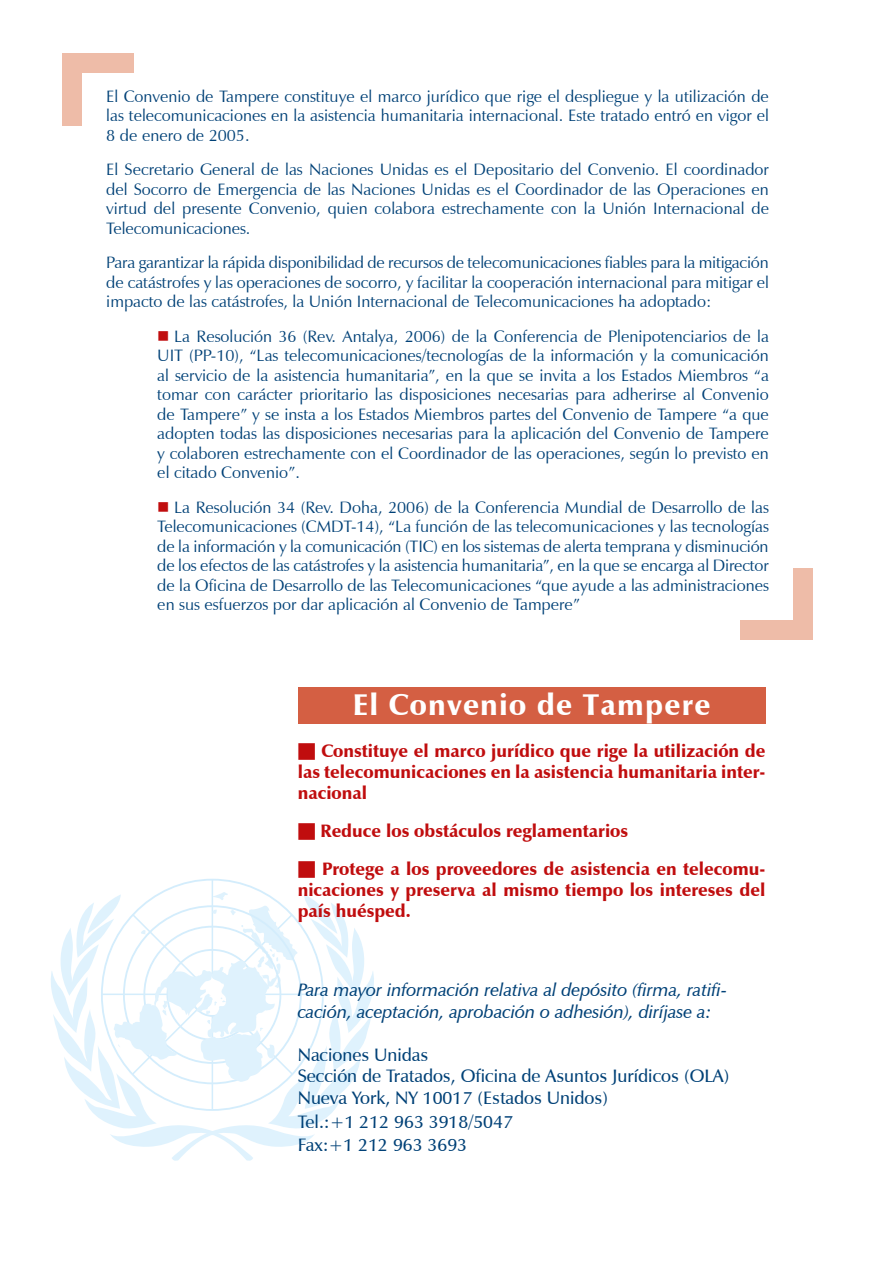
<style>
.page{position:relative;width:893px;height:1263px;background:#fff}
.page>*{position:absolute;margin:0;border:0;box-sizing:border-box;transform-origin:0 0}
.t1{font:900 30px "Zapf Humanist 601 BT";letter-spacing:.04em;color:#fff}
.t2{font:900 18px/21px "Zapf Humanist 601 BT";color:#c00d0e;text-align:justify}
.t3{font:600 18px/21.6px "Zapf Humanist 601 BT";color:#004177}
.t4{font:italic 600 18px/21.6px "Zapf Humanist 601 BT";color:#004177}
.t5{font:16.5px/19.5px "Zapf Humanist 601 BT";color:#004177;text-align:justify}
.s1{color:#c00d0e}
</style>
<div class="page">
<svg style="left:163px;top:878px;width:99px;height:13px"></svg>
<svg style="left:51px;top:891px;width:323px;height:270px"></svg>
<div style="left:62px;top:54px;width:72px;height:19px;background:#eebca8"></div>
<div style="left:62px;top:54px;width:19px;height:71px;background:#eebca8"></div>
<div style="left:740px;top:621px;width:72px;height:19px;background:#eebca8"></div>
<div style="left:793px;top:568px;width:19px;height:72px;background:#eebca8"></div>
<div style="left:298px;top:687px;width:467px;height:36px;background:#d45f43"></div>
<p class="t5" style="left:106px;top:86px;width:664px">El Convenio de Tampere constituye el marco jurídico que rige el despliegue y la utilización de las telecomunicaciones en la asistencia humanitaria internacional. Este tratado entró en vigor el 8 de enero de 2005.</p>
<p class="t5" style="left:106px;top:160px;width:664px">El Secretario General de las Naciones Unidas es el Depositario del Convenio. El coordinador del Socorro de Emergencia de las Naciones Unidas es el Coordinador de las Operaciones en virtud del presente Convenio, quien colabora estrechamente con la Unión Internacional de Telecomunicaciones.</p>
<p class="t5" style="left:106px;top:253px;width:664px">Para garantizar la rápida disponibilidad de recursos de telecomunicaciones fiables para la mitigación de catástrofes y las operaciones de socorro, y facilitar la cooperación internacional para mitigar el impacto de las catástrofes, la Unión Internacional de Telecomunicaciones ha adoptado:</p>
<p class="t5" style="left:157px;top:326px;width:613px"><span class="s1">■</span> La Resolución 36 (Rev. Antalya, 2006) de la Conferencia de Plenipotenciarios de la UIT (PP-10), “Las telecomunicaciones/tecnologías de la información y la comunicación al servicio de la asistencia humanitaria”, en la que se invita a los Estados Miembros “a tomar con carácter prioritario las disposiciones necesarias para adherirse al Convenio de Tampere” y se insta a los Estados Miembros partes del Convenio de Tampere “a que adopten todas las disposiciones necesarias para la aplicación del Convenio de Tampere y colaboren estrechamente con el Coordinador de las operaciones, según lo previsto en el citado Convenio”.</p>
<p class="t5" style="left:157px;top:497px;width:613px"><span class="s1">■</span> La Resolución 34 (Rev. Doha, 2006) de la Conferencia Mundial de Desarrollo de las Telecomunicaciones (CMDT-14), “La función de las telecomunicaciones y las tecnologías de la información y la comunicación (TIC) en los sistemas de alerta temprana y disminución de los efectos de las catástrofes y la asistencia humanitaria”, en la que se encarga al Director de la Oficina de Desarrollo de las Telecomunicaciones “que ayude a las administraciones en sus esfuerzos por dar aplicación al Convenio de Tampere”</p>
<h1 class="t1" style="left:353px;top:686px;width:359px">El Convenio de Tampere</h1>
<p class="t2" style="left:298px;top:740px;width:469px">■ Constituye el marco jurídico que rige la utilización de las telecomunicaciones en la asistencia humanitaria inter&shy;nacional</p>
<p class="t2" style="left:298px;top:820px;width:332px">■ Reduce los obstáculos reglamentarios</p>
<p class="t2" style="left:298px;top:858px;width:469px">■ Protege a los proveedores de asistencia en telecomu&shy;nicaciones y preserva al mismo tiempo los intereses del país huésped.</p>
<p class="t4" style="left:298px;top:979px;width:431px">Para mayor información relativa al depósito (firma, ratifi&shy;cación, aceptación, aprobación o adhesión), diríjase a:</p>
<p class="t3" style="left:298px;top:1044px;width:434px">Naciones Unidas<br>Sección de Tratados, Oficina de Asuntos Jurídicos (OLA)<br>Nueva York, NY 10017 (Estados Unidos)</p>
<p class="t3" style="left:298px;top:1109px;width:217px;line-height:23.5px">Tel.:+1 212 963 3918/5047<br>Fax:+1 212 963 3693</p>
</div>
